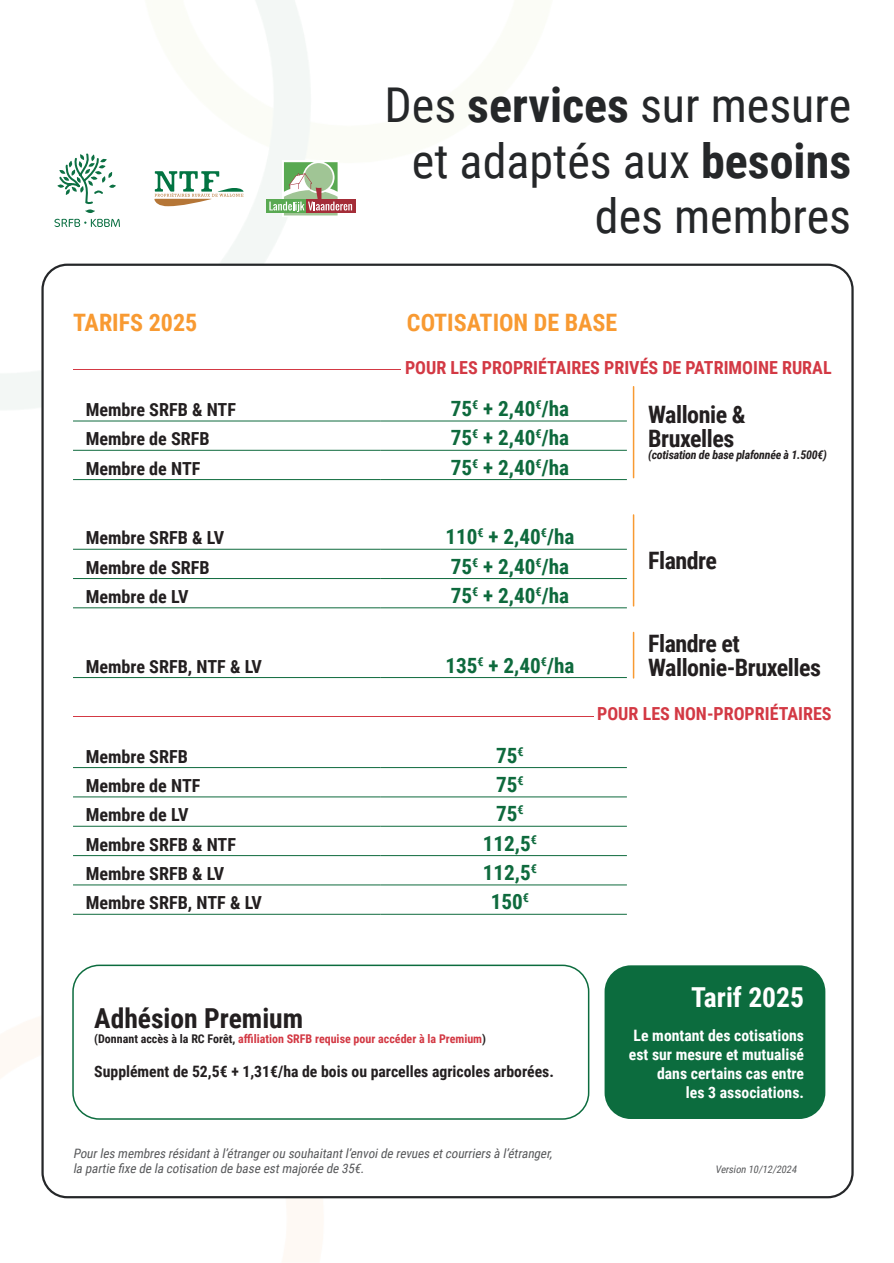
<style>
.page{position:relative;width:894px;height:1263px;background:#fff}
.page>*{position:absolute;margin:0;border:0;box-sizing:border-box;transform-origin:0 0}
.t1{font:48px/55.5px "Roboto Condensed";color:#252729;text-align:right}
.t2{font:700 27.45px "Roboto Condensed";color:#231f20}
.t3{font:700 27.45px "Roboto Condensed";color:#fff}
.t4{font:700 24px/24px "Roboto Condensed";letter-spacing:-.02em;color:#231f20}
.t5{font:700 24px "Roboto Condensed";color:#f89a32}
.t6{font:700 21px "Roboto Condensed";color:#0e6a3d}
.t7{font:700 18px "Roboto Condensed";color:#231f20}
.t8{font:700 18px "Roboto Condensed";color:#d33944}
.t9{font:700 15.75px/18.9px "Roboto Condensed";color:#fff;text-align:right}
.t10{font:700 15.75px "Roboto Condensed";color:#231f20}
.t11{font:italic 12.9px/15.5px "Roboto Condensed";color:#57585a}
.t12{font:700 12px "Roboto Condensed";color:#d33944}
.t13{font:italic 700 12px "Roboto Condensed";letter-spacing:-.02em;color:#231f20}
.t14{font:italic 10.35px "Roboto Condensed";color:#57585a}
.s1{font-weight:700}
.s2{color:#231f20}
</style>
<div class="page">
<img style="left:0;top:0;width:552px;height:1262px">
<svg style="left:54px;top:152px;width:66px;height:75px"></svg>
<svg style="left:154px;top:171px;width:89px;height:35px"></svg>
<div style="left:282px;top:161px;width:57px;height:56px;background:#d0e2cb"></div>
<svg style="left:352px;top:199px;width:3px;height:14px"></svg>
<div style="left:266px;top:199px;width:40px;height:14px;background:#59a952"></div>
<svg style="left:269px;top:162px;width:83px;height:53px"></svg>
<div style="left:41px;top:264px;width:812px;height:934px;background:#fff;border:2px solid #252729;border-radius:25px"></div>
<hr style="left:73px;top:369px;width:327px;height:1px;background:#d33944">
<hr style="left:73px;top:716px;width:519px;height:1px;background:#d33944">
<hr style="left:73px;top:421px;width:307px;height:1px;background:#0e6a3d">
<hr style="left:380px;top:421px;width:246px;height:1px;background:#0e6a3d">
<hr style="left:73px;top:450px;width:307px;height:1px;background:#0e6a3d">
<hr style="left:380px;top:450px;width:246px;height:1px;background:#0e6a3d">
<hr style="left:73px;top:479px;width:307px;height:1px;background:#0e6a3d">
<hr style="left:380px;top:479px;width:246px;height:1px;background:#0e6a3d">
<hr style="left:73px;top:549px;width:307px;height:1px;background:#0e6a3d">
<hr style="left:380px;top:549px;width:246px;height:1px;background:#0e6a3d">
<hr style="left:73px;top:578px;width:307px;height:1px;background:#0e6a3d">
<hr style="left:380px;top:578px;width:246px;height:1px;background:#0e6a3d">
<hr style="left:73px;top:608px;width:307px;height:1px;background:#0e6a3d">
<hr style="left:380px;top:608px;width:246px;height:1px;background:#0e6a3d">
<hr style="left:73px;top:767px;width:307px;height:1px;background:#0e6a3d">
<hr style="left:380px;top:767px;width:246px;height:1px;background:#0e6a3d">
<hr style="left:73px;top:797px;width:307px;height:1px;background:#0e6a3d">
<hr style="left:380px;top:797px;width:246px;height:1px;background:#0e6a3d">
<hr style="left:73px;top:826px;width:307px;height:1px;background:#0e6a3d">
<hr style="left:380px;top:826px;width:246px;height:1px;background:#0e6a3d">
<hr style="left:73px;top:855px;width:307px;height:1px;background:#0e6a3d">
<hr style="left:380px;top:855px;width:246px;height:1px;background:#0e6a3d">
<hr style="left:73px;top:885px;width:307px;height:1px;background:#0e6a3d">
<hr style="left:380px;top:885px;width:246px;height:1px;background:#0e6a3d">
<hr style="left:73px;top:914px;width:307px;height:1px;background:#0e6a3d">
<hr style="left:380px;top:914px;width:246px;height:1px;background:#0e6a3d">
<hr style="left:73px;top:677px;width:307px;height:1px;background:#0e6a3d">
<hr style="left:380px;top:677px;width:246px;height:1px;background:#0e6a3d">
<div style="left:604px;top:965px;width:221px;height:154px;background:#0c6c3e;border-radius:26px"></div>
<div style="left:72px;top:965px;width:517px;height:155px;border:2px solid #0c6c3e;border-radius:26px"></div>
<hr style="left:632px;top:387px;width:2px;height:91px;background:#f89a32">
<hr style="left:632px;top:515px;width:2px;height:91px;background:#f89a32">
<hr style="left:632px;top:632px;width:2px;height:46px;background:#f89a32">
<h1 class="t1" style="left:384px;top:82px;width:468px">Des <span class="s1">services</span> sur mesure et adaptés aux <span class="s1">besoins </span>des membres</h1>
<h3 class="t5" style="left:73px;top:313px;width:126px">TARIFS 2025</h3>
<h3 class="t5" style="left:407px;top:313px;width:212px">COTISATION DE BASE</h3>
<p class="t8" style="left:405px;top:360px;width:428px">POUR LES PROPRIÉTAIRES PRIVÉS DE PATRIMOINE RURAL</p>
<p class="t7" style="left:86px;top:402px;width:152px">Membre SRFB &amp; NTF</p>
<p class="t6" style="left:450px;top:400px;width:120px">75<sup>€</sup> + 2,40<sup>€</sup>/ha</p>
<p class="t7" style="left:86px;top:432px;width:125px">Membre de SRFB</p>
<p class="t6" style="left:450px;top:429px;width:120px">75<sup>€</sup> + 2,40<sup>€</sup>/ha</p>
<p class="t7" style="left:86px;top:461px;width:116px">Membre de NTF</p>
<p class="t6" style="left:450px;top:459px;width:120px">75<sup>€</sup> + 2,40<sup>€</sup>/ha</p>
<p class="t7" style="left:86px;top:531px;width:140px">Membre SRFB &amp; LV</p>
<p class="t6" style="left:445px;top:528px;width:130px">110<sup>€</sup> + 2,40<sup>€</sup>/ha</p>
<p class="t7" style="left:86px;top:560px;width:125px">Membre de SRFB</p>
<p class="t6" style="left:450px;top:558px;width:120px">75<sup>€</sup> + 2,40<sup>€</sup>/ha</p>
<p class="t7" style="left:86px;top:589px;width:104px">Membre de LV</p>
<p class="t6" style="left:450px;top:587px;width:120px">75<sup>€</sup> + 2,40<sup>€</sup>/ha</p>
<p class="t7" style="left:86px;top:659px;width:178px">Membre SRFB, NTF &amp; LV</p>
<p class="t6" style="left:445px;top:657px;width:130px">135<sup>€</sup> + 2,40<sup>€</sup>/ha</p>
<p class="t7" style="left:86px;top:749px;width:104px">Membre SRFB</p>
<p class="t6" style="left:496px;top:747px;width:29px">75<sup>€</sup></p>
<p class="t7" style="left:86px;top:778px;width:116px">Membre de NTF</p>
<p class="t6" style="left:496px;top:776px;width:29px">75<sup>€</sup></p>
<p class="t7" style="left:86px;top:808px;width:104px">Membre de LV</p>
<p class="t6" style="left:496px;top:805px;width:29px">75<sup>€</sup></p>
<p class="t7" style="left:86px;top:837px;width:152px">Membre SRFB &amp; NTF</p>
<p class="t6" style="left:482px;top:835px;width:56px">112,5<sup>€</sup></p>
<p class="t7" style="left:86px;top:866px;width:140px">Membre SRFB &amp; LV</p>
<p class="t6" style="left:482px;top:864px;width:56px">112,5<sup>€</sup></p>
<p class="t7" style="left:86px;top:896px;width:178px">Membre SRFB, NTF &amp; LV</p>
<p class="t6" style="left:490px;top:893px;width:40px">150<sup>€</sup></p>
<h3 class="t4" style="left:648px;top:405px;width:99px">Wallonie &amp;<br>Bruxelles</h3>
<p class="t13" style="left:648px;top:450px;width:180px">(cotisation de base plafonnée à 1.500€)</p>
<h3 class="t4" style="left:648px;top:551px;width:70px">Flandre</h3>
<h3 class="t4" style="left:648px;top:634px;width:174px">Flandre et<br>Wallonie-Bruxelles</h3>
<p class="t8" style="left:597px;top:707px;width:236px">POUR LES NON-PROPRIÉTAIRES</p>
<h2 class="t2" style="left:94px;top:1008px;width:210px">Adhésion Premium</h2>
<p class="t12" style="left:94px;top:1034px;width:393px"><span class="s2">(Donnant accès à la RC Forêt,</span> affiliation SRFB requise pour accéder à la Premium<span class="s2">)</span></p>
<p class="t10" style="left:94px;top:1065px;width:461px">Supplément de 52,5€ + 1,31€/ha de bois ou parcelles agricoles arborées.</p>
<p class="t11" style="left:73px;top:1147px;width:482px">Pourles membres résidantà l’étrangerou souhaitantl’envoide revues etcourriers à l’étranger, la partie fixe de la cotisation de base estmajorée de 35€.</p>
<h2 class="t3" style="left:691px;top:987px;width:114px">Tarif 2025</h2>
<p class="t9" style="left:628px;top:1028px;width:177px">Le montant des cotisations est sur mesure et mutualisé dans certains cas entre<br>les 3 associations.</p>
<p class="t14" style="left:714px;top:1165px;width:85px">Version 10/12/2024</p>
</div>
